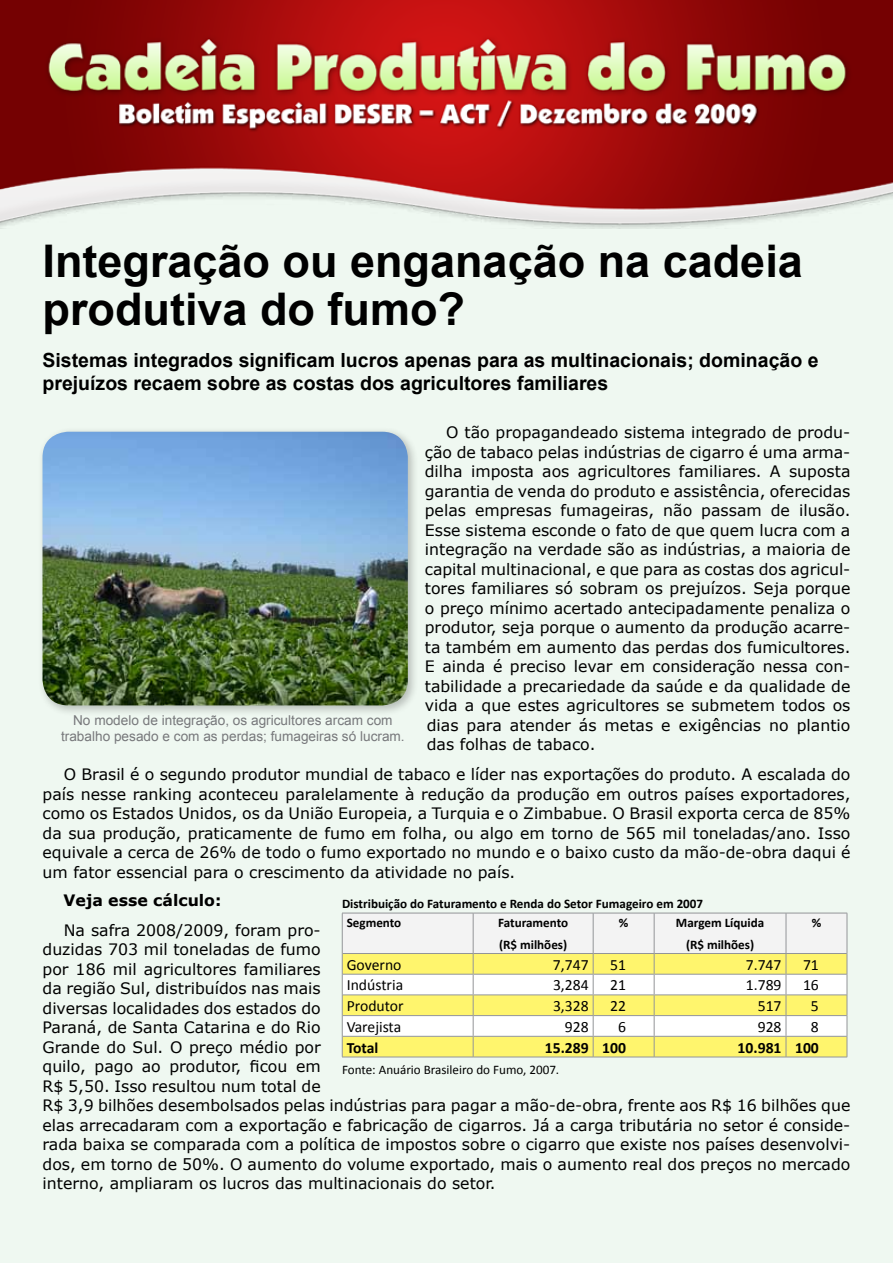
<style>
.page{position:relative;width:893px;height:1263px;background:#fff}
.page>*{position:absolute;margin:0;border:0;box-sizing:border-box;transform-origin:0 0}
.t1{font:700 45px/48px "Arial";color:#000}
.t2{font:700 19.5px/23.4px "Arial";color:#000}
.t3{font:15.75px/19.5px "Verdana";color:#000;text-align:justify}
.t4{font:15.75px "Calibri";color:#000}
.t5{font:700 15.75px "Calibri";color:#000}
.t6{font:700 15.75px "Verdana";color:#000}
.t7{font:13.65px/16.4px "Arial";color:#77787b;text-align:center}
.t8{font:700 13.05px/21.8px "Calibri";color:#000}
.t9{font:13.05px "Calibri";color:#000}
</style>
<div class="page">
<div style="left:0;top:164px;width:893px;height:1099px;background:#eff8f1"></div>
<div style="left:37px;top:427px;width:382px;height:290px;background:#000;opacity:.24"></div>
<img style="left:43px;top:432px;width:365px;height:273px">
<img style="left:0;top:0;width:893px;height:229px">
<hr style="left:342px;top:1057px;width:131px;height:1px;background:#939598">
<hr style="left:473px;top:1057px;width:120px;height:1px;background:#939598">
<hr style="left:593px;top:1057px;width:61px;height:1px;background:#939598">
<hr style="left:654px;top:1057px;width:132px;height:1px;background:#939598">
<svg style="left:342px;top:913px;width:506px;height:144px"></svg>
<hr style="left:786px;top:1057px;width:61px;height:1px;background:#939598">
<h1 class="t1" style="left:43px;top:239px;width:762px">Integração ou enganação na cadeia produtiva do fumo?</h1>
<p class="t2" style="left:43px;top:349px;width:777px">Sistemas integrados significam lucros apenas para as multinacionais; dominação e prejuízos recaem sobre as costas dos agricultores familiares</p>
<p class="t3" style="left:425px;top:422px;width:427px;text-indent:21px">O tão propagandeado sistema integrado de produ&shy;ção de tabaco pelas indústrias de cigarro é uma arma&shy;dilha imposta aos agricultores familiares. A suposta garantia de venda do produto e assistência, oferecidas pelas empresas fumageiras, não passam de ilusão.<br>Esse sistema esconde o fato de que quem lucra com a integração na verdade são as indústrias, a maioria de capital multinacional, e que para as costas dos agricul&shy;tores familiares só sobram os prejuízos. Seja porque o preço mínimo acertado antecipadamente penaliza o produtor, seja porque o aumento da produção acarre&shy;ta também em aumento das perdas dos fumicultores.<br>E ainda é preciso levar em consideração nessa con&shy;tabilidade a precariedade da saúde e da qualidade de vida a que estes agricultores se submetem todos os dias para atender ás metas e exigências no plantio das folhas de tabaco.</p>
<p class="t3" style="left:43px;top:764px;width:809px;text-indent:21px">O Brasil é o segundo produtor mundial de tabaco e líder nas exportações do produto. A escalada do país nesse ranking aconteceu paralelamente à redução da produção em outros países exportadores, como os Estados Unidos, os da União Europeia, a Turquia e o Zimbabue. O Brasil exporta cerca de 85% da sua produção, praticamente de fumo em folha, ou algo em torno de 565 mil toneladas/ano. Isso equivale a cerca de 26% de todo o fumo exportado no mundo e o baixo custo da mão-de-obra daqui é um fator essencial para o crescimento da atividade no país.</p>
<p class="t6" style="left:64px;top:889px;width:159px">Veja esse cálculo:</p>
<p class="t3" style="left:43px;top:920px;width:809px;text-align:left;text-indent:21px">Na safra 2008/2009, foram pro-<br>duzidas 703 mil toneladas de fumo<br>por 186 mil agricultores familiares<br>da região Sul, distribuídos nas mais<br>diversas localidades dos estados do<br>Paraná, de Santa Catarina e do Rio<br>Grande do Sul. O preço médio por<br>quilo, pago ao produtor, ficou em<br>R$ 5,50. Isso resultou num total de<br>R$ 3,9 bilhões desembolsados pelas indústrias para pagar a mão-de-obra, frente aos R$ 16 bilhões que elas arrecadaram com a exportação e fabricação de cigarros. Já a carga tributária no setor é conside&shy;rada baixa se comparada com a política de impostos sobre o cigarro que existe nos países desenvolvi&shy;dos, em torno de 50%. O aumento do volume exportado, mais o aumento real dos preços no mercado interno, ampliaram os lucros das multinacionais do setor.</p>
<p class="t7" style="left:61px;top:712px;width:345px">No modelo de integração, os agricultores arcam com trabalho pesado e com as perdas; fumageiras só lucram.</p>
<p class="t8" style="left:347px;top:894px;width:358px;line-height:19.4px;text-indent:-5px">Distribuição do Faturamento e Renda do Setor Fumageiro em 2007<br>Segmento</p>
<p class="t8" style="left:498px;top:912px;width:72px">Faturamento (R$ milhões)</p>
<p class="t8" style="left:619px;top:912px;width:11px">%</p>
<p class="t8" style="left:676px;top:912px;width:90px;text-align:center">Margem Líquida (R$ milhões)</p>
<p class="t8" style="left:812px;top:912px;width:11px">%</p>
<p class="t4" style="left:347px;top:954px;width:56px">Governo</p>
<p class="t4" style="left:553px;top:954px;width:37px">7,747</p>
<p class="t4" style="left:610px;top:954px;width:17px">51</p>
<p class="t4" style="left:746px;top:954px;width:37px">7.747</p>
<p class="t4" style="left:803px;top:954px;width:17px">71</p>
<p class="t4" style="left:347px;top:975px;width:58px">Indústria</p>
<p class="t4" style="left:553px;top:975px;width:37px">3,284</p>
<p class="t4" style="left:610px;top:975px;width:17px">21</p>
<p class="t4" style="left:746px;top:975px;width:37px">1.789</p>
<p class="t4" style="left:803px;top:975px;width:17px">16</p>
<p class="t4" style="left:347px;top:996px;width:58px">Produtor</p>
<p class="t4" style="left:553px;top:996px;width:37px">3,328</p>
<p class="t4" style="left:610px;top:996px;width:17px">22</p>
<p class="t4" style="left:758px;top:996px;width:25px">517</p>
<p class="t4" style="left:811px;top:996px;width:9px">5</p>
<p class="t4" style="left:347px;top:1016px;width:56px">Varejista</p>
<p class="t4" style="left:565px;top:1016px;width:25px">928</p>
<p class="t4" style="left:618px;top:1016px;width:9px">6</p>
<p class="t4" style="left:758px;top:1016px;width:25px">928</p>
<p class="t4" style="left:811px;top:1016px;width:9px">8</p>
<p class="t5" style="left:347px;top:1037px;width:33px">Total</p>
<p class="t5" style="left:545px;top:1037px;width:83px">15.289 100</p>
<p class="t5" style="left:738px;top:1037px;width:83px">10.981 100</p>
<p class="t9" style="left:342px;top:1061px;width:219px">Fonte: Anuário Brasileiro do Fumo, 2007.</p>
</div>
